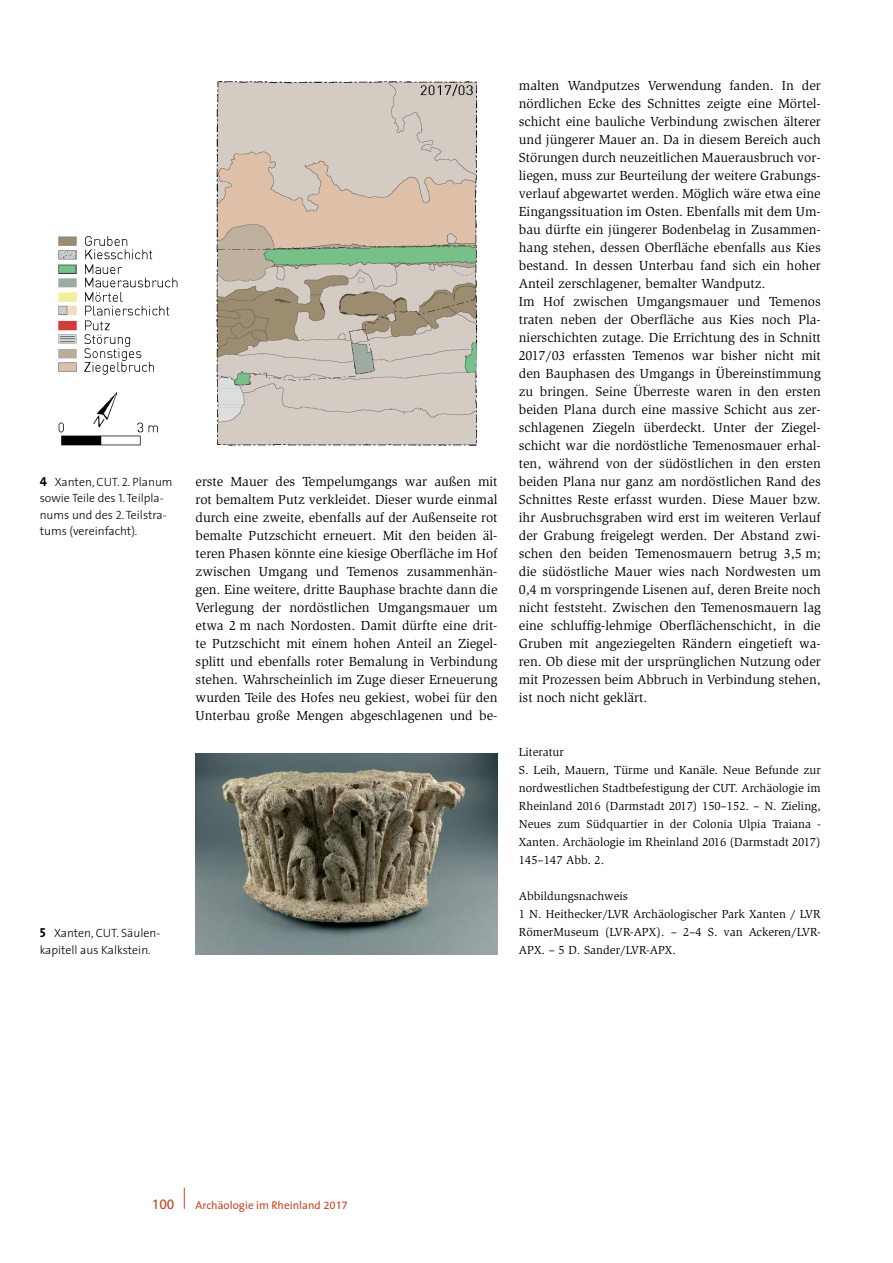
<style>
.page{position:relative;width:893px;height:1263px;background:#fff}
.page>*{position:absolute;margin:0;border:0;box-sizing:border-box;transform-origin:0 0}
.FLIESS_SLIMBACH_9_PT{font:13.5px/18px "Slimbach";color:#000;text-align:justify}
.t1{font:13.5px "Frutiger CE";color:#c44726}
.LITERATUR___ABBILDUN{font:12px/18px "Slimbach";color:#000;text-align:justify}
.BILDUNTERSCHRIFT{font:300 12px/16.5px "The Sans";color:#000}
.t2{font:11.25px "The Sans";color:#c44726}
.s1{font-family:"The Sans Bold Caps";font-weight:400;font-size:13.05px}
.s2{font-family:"The Sans Light Caps";font-weight:400}
.s3{font-family:"The Sans B W5 Plain"}
.s4{font-family:"Frutiger CE";font-size:10.65px}
</style>
<div class="page">
<svg style="left:184px;top:1187px;width:1px;height:22px"></svg>
<img style="left:58px;top:81px;width:420px;height:365px">
<img style="left:196px;top:753px;width:301px;height:201px">
<p class="BILDUNTERSCHRIFT" style="left:40px;top:473px;width:134px"><span class="s1">4</span> Xanten, CUT. <span class="s2">2</span>. Planum sowie Teile des <span class="s2">1</span>. Teilpla&shy;nums und des <span class="s2">2</span>. Teilstra&shy;tums (vereinfacht).</p>
<p class="BILDUNTERSCHRIFT" style="left:40px;top:924px;width:122px"><span class="s1">5</span> Xanten, CUT. Säulen&shy;kapitell aus Kalkstein.</p>
<p class="FLIESS_SLIMBACH_9_PT" style="left:196px;top:473px;width:303px">erste Mauer des Tempelumgangs war außen mit rot bemaltem Putz verkleidet. Dieser wurde einmal durch eine zweite, ebenfalls auf der Außenseite rot bemalte Putzschicht erneuert. Mit den beiden äl&shy;teren Phasen könnte eine kiesige Oberfläche im Hof zwischen Umgang und Temenos zusammenhän&shy;gen. Eine weitere, dritte Bauphase brachte dann die Verlegung der nordöstlichen Umgangsmauer um etwa 2 m nach Nordosten. Damit dürfte eine drit&shy;te Putzschicht mit einem hohen Anteil an Ziegel&shy;splitt und ebenfalls roter Bemalung in Verbindung stehen. Wahrscheinlich im Zuge dieser Erneuerung wurden Teile des Hofes neu gekiest, wobei für den Unterbau große Mengen abgeschlagenen und be-</p>
<p class="FLIESS_SLIMBACH_9_PT" style="left:519px;top:77px;width:303px">malten Wandputzes Verwendung fanden. In der nördlichen Ecke des Schnittes zeigte eine Mörtel&shy;schicht eine bauliche Verbindung zwischen älterer und jüngerer Mauer an. Da in diesem Bereich auch Störungen durch neuzeitlichen Mauerausbruch vor&shy;liegen, muss zur Beurteilung der weitere Grabungs&shy;verlauf abgewartet werden. Möglich wäre etwa eine Eingangssituation im Osten. Ebenfalls mit dem Um&shy;bau dürfte ein jüngerer Bodenbelag in Zusammen&shy;hang stehen, dessen Oberfläche ebenfalls aus Kies bestand. In dessen Unterbau fand sich ein hoher Anteil zerschlagener, bemalter Wandputz.</p>
<p class="FLIESS_SLIMBACH_9_PT" style="left:519px;top:293px;width:303px">Im Hof zwischen Umgangsmauer und Temenos traten neben der Oberfläche aus Kies noch Pla&shy;nierschichten zutage. Die Errichtung des in Schnitt 2017/03 erfassten Temenos war bisher nicht mit den Bauphasen des Umgangs in Übereinstimmung zu bringen. Seine Überreste waren in den ersten beiden Plana durch eine massive Schicht aus zer&shy;schlagenen Ziegeln überdeckt. Unter der Ziegel&shy;schicht war die nordöstliche Temenosmauer erhal&shy;ten, während von der südöstlichen in den ersten beiden Plana nur ganz am nordöstlichen Rand des Schnittes Reste erfasst wurden. Diese Mauer bzw. ihr Ausbruchsgraben wird erst im weiteren Verlauf der Grabung freigelegt werden. Der Abstand zwi&shy;schen den beiden Temenosmauern betrug 3,5 m; die südöstliche Mauer wies nach Nordwesten um 0,4 m vorspringende Lisenen auf, deren Breite noch nicht feststeht. Zwischen den Temenosmauern lag eine schluffig-lehmige Oberflächenschicht, in die Gruben mit angeziegelten Rändern eingetieft wa&shy;ren. Ob diese mit der ursprünglichen Nutzung oder mit Prozessen beim Abbruch in Verbindung stehen, ist noch nicht geklärt.</p>
<p class="LITERATUR___ABBILDUN" style="left:519px;top:743px;width:47px">Literatur</p>
<p class="LITERATUR___ABBILDUN" style="left:519px;top:761px;width:303px">S. Leih, Mauern, Türme und Kanäle. Neue Befunde zur nordwestlichen Stadtbefestigung der CUT. Archäologie im Rheinland 2016 (Darmstadt 2017) 150–152. – N. Zieling, Neues zum Südquartier in der Colonia Ulpia Traiana - Xanten. Archäologie im Rheinland 2016 (Darmstadt 2017)<br>145–147 Abb. 2.</p>
<p class="LITERATUR___ABBILDUN" style="left:519px;top:887px;width:111px">Abbildungsnachweis</p>
<p class="LITERATUR___ABBILDUN" style="left:519px;top:905px;width:303px">1 N. Heithecker/LVR Archäologischer Park Xanten / LVR RömerMuseum (LVR-APX). – 2–4 S. van Ackeren/LVR-APX. – 5 D. Sander/LVR-APX.</p>
<p class="t1" style="left:152px;top:1196px;width:24px">100</p>
<p class="t2" style="left:196px;top:1196px;width:153px">Archäologie im Rheinland <span class="s3">20</span><span class="s4">1</span><span class="s3">7</span></p>
</div>
